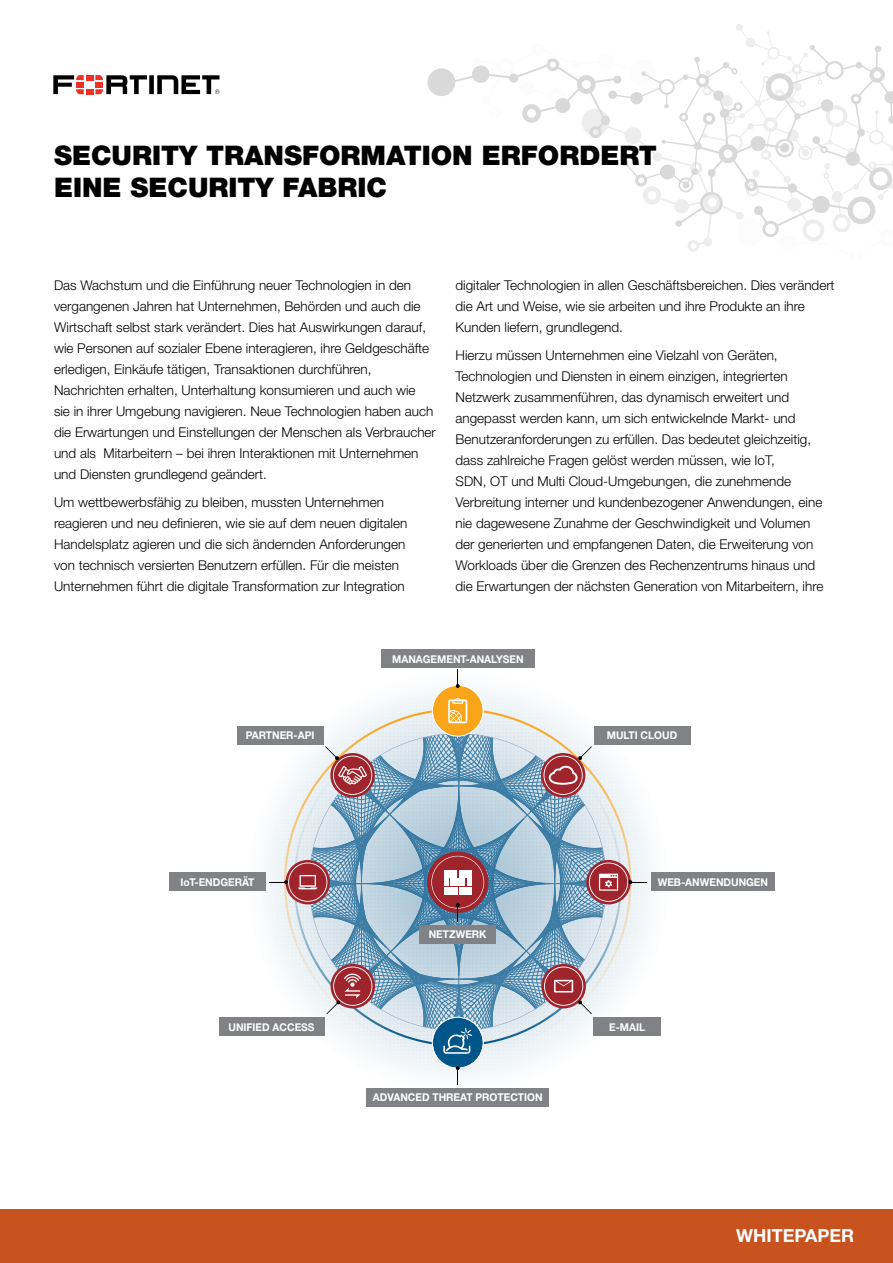
<style>
.page{position:relative;width:893px;height:1263px;background:#fff}
.page>*{position:absolute;margin:0;border:0;box-sizing:border-box;transform-origin:0 0}
.t1{font:900 27px/32.4px "Helvetica Neue LT Pro";color:#000}
.t2{font:700 18px "Helvetica Neue LT Pro";color:#fff}
.t3{font:300 13.5px/21px "Helvetica Neue LT Pro";color:#000}
.t4{font:700 10.8px "Helvetica Neue LT Pro";color:#fff;scale:.95 1}
</style>
<div class="page">
<svg style="left:53px;top:75px;width:166px;height:19px"></svg>
<div style="left:735px;top:24px;width:8px;height:7px;background:#ededed;border-radius:3px"></div>
<svg style="left:427px;top:27px;width:466px;height:225px"></svg>
<div style="left:0;top:1209px;width:893px;height:54px;background:#c8531f"></div>
<svg style="left:228px;top:653px;width:460px;height:454px"></svg>
<div style="left:381px;top:650px;width:153px;height:18px;background:#808285"></div>
<div style="left:237px;top:726px;width:86px;height:18px;background:#808285"></div>
<div style="left:594px;top:726px;width:96px;height:18px;background:#808285"></div>
<div style="left:169px;top:873px;width:96px;height:18px;background:#808285"></div>
<div style="left:651px;top:873px;width:124px;height:18px;background:#808285"></div>
<div style="left:594px;top:1018px;width:67px;height:18px;background:#808285"></div>
<div style="left:219px;top:1018px;width:105px;height:18px;background:#808285"></div>
<div style="left:419px;top:925px;width:77px;height:18px;background:#808285"></div>
<div style="left:367px;top:1088px;width:182px;height:18px;background:#808285"></div>
<h1 class="t1" style="left:54px;top:139px;width:604px">SECURITY TRANSFORMATION ERFORDERT<br>EINE SECURITY FABRIC</h1>
<p class="t3" style="left:54px;top:274px;width:383px">Das Wachstum und die Einführung neuer Technologien in den vergangenen Jahren hat Unternehmen, Behörden und auch die Wirtschaft selbst stark verändert. Dies hat Auswirkungen darauf, wie Personen auf sozialer Ebene interagieren, ihre Geldgeschäfte erledigen, Einkäufe tätigen, Transaktionen durchführen, Nachrichten erhalten, Unterhaltung konsumieren und auch wie<br>sie in ihrer Umgebung navigieren. Neue Technologien haben auch die Erwartungen und Einstellungen der Menschen als Verbraucher und als Mitarbeitern – bei ihren Interaktionen mit Unternehmen und Diensten grundlegend geändert.</p>
<p class="t3" style="left:54px;top:491px;width:355px">Um wettbewerbsfähig zu bleiben, mussten Unternehmen reagieren und neu definieren, wie sie auf dem neuen digitalen Handelsplatz agieren und die sich ändernden Anforderungen von technisch versierten Benutzern erfüllen. Für die meisten Unternehmen führt die digitale Transformation zur Integration</p>
<p class="t3" style="left:455px;top:275px;width:381px">digitaler Technologien in allen Geschäftsbereichen. Dies verändert die Art und Weise, wie sie arbeiten und ihre Produkte an ihre<br>Kunden liefern, grundlegend.</p>
<p class="t3" style="left:455px;top:344px;width:369px">Hierzu müssen Unternehmen eine Vielzahl von Geräten, Technologien und Diensten in einem einzigen, integrierten Netzwerk zusammenführen, das dynamisch erweitert und angepasst werden kann, um sich entwickelnde Markt- und Benutzeranforderungen zu erfüllen. Das bedeutet gleichzeitig, dass zahlreiche Fragen gelöst werden müssen, wie IoT,<br>SDN, OT und Multi Cloud-Umgebungen, die zunehmende Verbreitung interner und kundenbezogener Anwendungen, eine nie dagewesene Zunahme der Geschwindigkeit und Volumen der generierten und empfangenen Daten, die Erweiterung von Workloads über die Grenzen des Rechenzentrums hinaus und die Erwartungen der nächsten Generation von Mitarbeitern, ihre</p>
<p class="t4" style="left:392px;top:652px;width:140px">MANAGEMENT-ANALYSEN</p>
<p class="t4" style="left:246px;top:728px;width:74px">PARTNER-API</p>
<p class="t4" style="left:607px;top:728px;width:76px">MULTI CLOUD</p>
<p class="t4" style="left:180px;top:875px;width:80px">IoT-ENDGERÄT</p>
<p class="t4" style="left:658px;top:875px;width:118px">WEB-ANWENDUNGEN</p>
<p class="t4" style="left:429px;top:927px;width:62px">NETZWERK</p>
<p class="t4" style="left:228px;top:1020px;width:92px">UNIFIED ACCESS</p>
<p class="t4" style="left:609px;top:1020px;width:39px">E-MAIL</p>
<p class="t4" style="left:373px;top:1090px;width:180px">ADVANCED THREAT PROTECTION</p>
<h2 class="t2" style="left:736px;top:1224px;width:119px">WHITEPAPER</h2>
</div>
